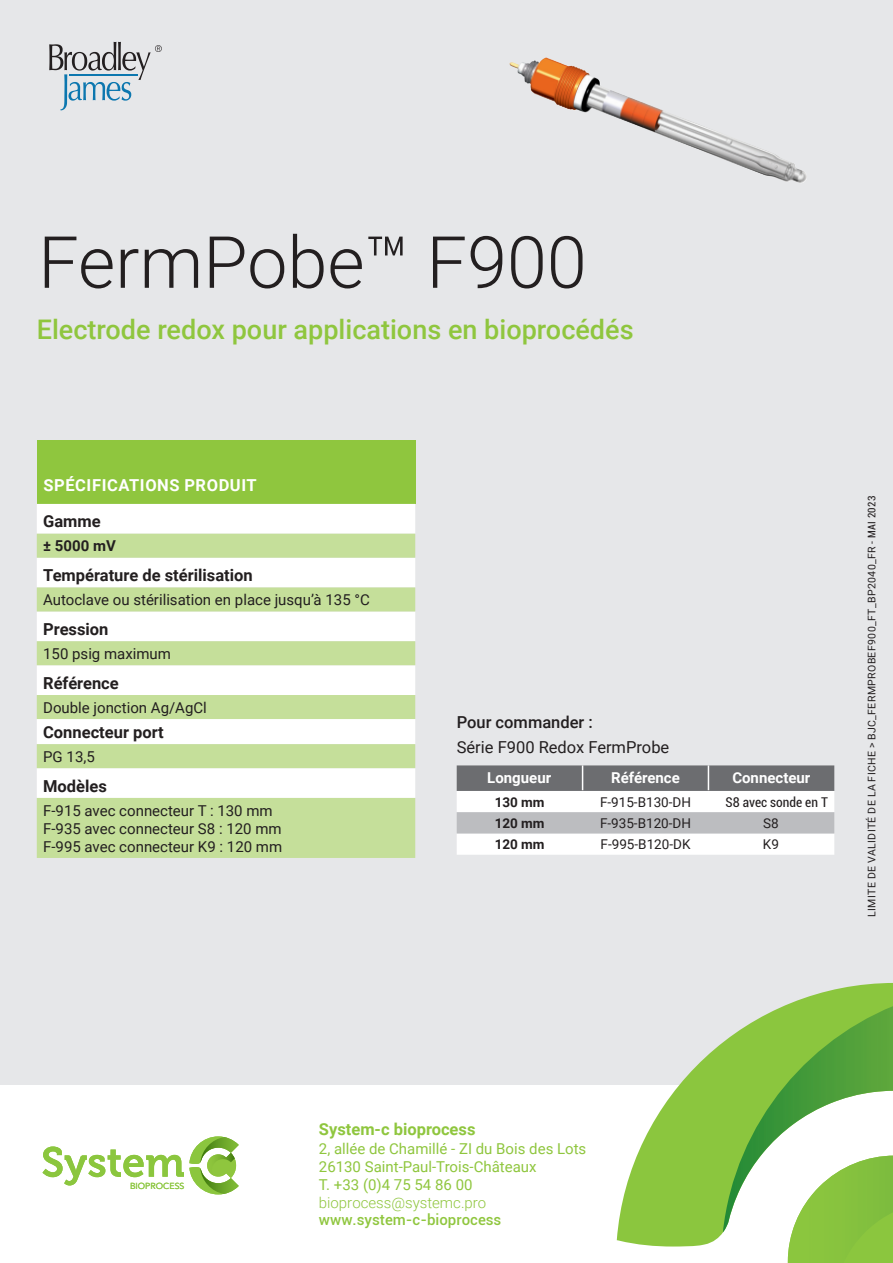
<style>
.page{position:relative;width:893px;height:1263px;background:#fff}
.page>*{position:absolute;margin:0;border:0;box-sizing:border-box;transform-origin:0 0}
.t1{font:300 72px "Roboto";color:#231f20}
.t2{font:500 27px "Roboto";color:#8fc63e}
.ss_titre_tableau{font:700 16.5px "Roboto";color:#231f20}
.t3{font:16.5px "Roboto";color:#231f20}
.t4{font:700 16.5px "Roboto";letter-spacing:.035em;color:#fff}
.t5{font:700 16.5px "Roboto";color:#8fc63e}
.t6{font:500 16.5px "Roboto";color:#231f20}
.t7{font:15px "Roboto";color:#231f20}
.t8{font:15px/17.9px "Roboto";color:#8fc63e}
.t9{font:700 15px "Roboto";color:#fff}
.t10{font:500 15px "Roboto";color:#8fc63e}
.t11{font:300 15px "Roboto";color:#8fc63e}
.t12{font:700 15px "Roboto";color:#231f20}
.t13{font:13.5px "Roboto";color:#231f20}
.t14{font:700 13.5px "Roboto";color:#231f20}
.t15{font:condensed 13.5px "Roboto";color:#231f20}
.t16{font:10.5px "Roboto";letter-spacing:.035em;color:#231f20}
.t17{font:8.85px "Avenir";color:#8bc63e}
.s1{font-stretch:condensed}
</style>
<div class="page">
<div style="left:0;top:0;width:893px;height:1084px;background:#e6e7e9"></div>
<svg style="left:617px;top:983px;width:276px;height:263px"></svg>
<div style="left:783px;top:1232px;width:110px;height:31px;background:#8bc63e"></div>
<img style="left:723px;top:999px;width:170px;height:233px">
<svg style="left:43px;top:1136px;width:196px;height:58px"></svg>
<div style="left:37px;top:440px;width:378px;height:64px;background:#8fc63e"></div>
<div style="left:37px;top:504px;width:378px;height:30px;background:#fff"></div>
<svg style="left:37px;top:534px;width:378px;height:324px;background:#deedc6"></svg>
<svg style="left:457px;top:765px;width:377px;height:90px;background:#c5c6c7"></svg>
<img style="left:509px;top:58px;width:86px;height:55px">
<svg style="left:49px;top:42px;width:113px;height:68px"></svg>
<p class="t1" style="left:38px;top:212px;width:550px">FermPobe™ F900</p>
<p class="t2" style="left:37px;top:311px;width:598px">Electrode redox pour applications en bioprocédés</p>
<p class="t4" style="left:43px;top:474px;width:215px">SPÉCIFICATIONS PRODUIT</p>
<p class="ss_titre_tableau" style="left:43px;top:510px;width:59px">Gamme</p>
<p class="t12" style="left:43px;top:535px;width:74px">± 5000 mV</p>
<p class="ss_titre_tableau" style="left:43px;top:564px;width:211px">Température de stérilisation</p>
<p class="t7" style="left:43px;top:589px;width:328px">Autoclave ou stérilisation en place jusqu’à 135 °C</p>
<p class="ss_titre_tableau" style="left:43px;top:617px;width:67px">Pression</p>
<p class="t7" style="left:43px;top:643px;width:129px">150 psig maximum</p>
<p class="ss_titre_tableau" style="left:43px;top:671px;width:77px">Référence</p>
<p class="t7" style="left:43px;top:697px;width:165px">Double jonction Ag/AgCl</p>
<p class="ss_titre_tableau" style="left:43px;top:720px;width:122px">Connecteur port</p>
<p class="t7" style="left:43px;top:746px;width:53px">PG 13,5</p>
<p class="ss_titre_tableau" style="left:43px;top:774px;width:65px">Modèles</p>
<p class="t7" style="left:43px;top:800px;width:231px">F-915 avec connecteur T : 130 mm</p>
<p class="t7" style="left:43px;top:818px;width:240px">F-935 avec connecteur S8 : 120 mm</p>
<p class="t7" style="left:43px;top:836px;width:241px">F-995 avec connecteur K9 : 120 mm</p>
<p class="t6" style="left:457px;top:710px;width:138px">Pour commander :</p>
<p class="t3" style="left:457px;top:736px;width:214px">Série F900 Redox FermProbe</p>
<p class="t9" style="left:487px;top:768px;width:65px">Longueur</p>
<p class="t9" style="left:611px;top:768px;width:70px">Référence</p>
<p class="t9" style="left:732px;top:768px;width:80px">Connecteur</p>
<p class="t14" style="left:495px;top:792px;width:51px">130 mm</p>
<p class="t13" style="left:600px;top:792px;width:93px">F-915-B130-DH</p>
<p class="t15" style="left:726px;top:793px;width:104px">S8 avec sonde en T</p>
<p class="t14" style="left:495px;top:814px;width:51px">120 mm</p>
<p class="t13" style="left:600px;top:814px;width:93px">F-935-B120-DH</p>
<p class="t13" style="left:763px;top:814px;width:17px">S8</p>
<p class="t14" style="left:495px;top:835px;width:51px">120 mm</p>
<p class="t13" style="left:601px;top:835px;width:91px">F-995-B120-DK</p>
<p class="t13" style="left:763px;top:835px;width:18px">K9</p>
<p class="t16" style="left:864px;top:917px;width:423px;rotate:-90deg">LIMITE DE VALIDITÉ DE LA FICHE &gt; BJC_FERMPROBEF900_FT_BP2040_FR - <span class="s1">MAI 2023</span></p>
<p class="t17" style="left:130px;top:1178px;width:56px">BIOPROCESS</p>
<p class="t5" style="left:319px;top:1118px;width:158px">System-c bioprocess</p>
<p class="t8" style="left:319px;top:1139px;width:269px">2, allée de Chamillé - ZI du Bois des Lots<br>26130 Saint-Paul-Trois-Châteaux<br>T. +33 (0)4 75 54 86 00</p>
<p class="t11" style="left:319px;top:1192px;width:169px">bioprocess@systemc.pro</p>
<p class="t10" style="left:319px;top:1209px;width:184px">www.system-c-bioprocess</p>
</div>
